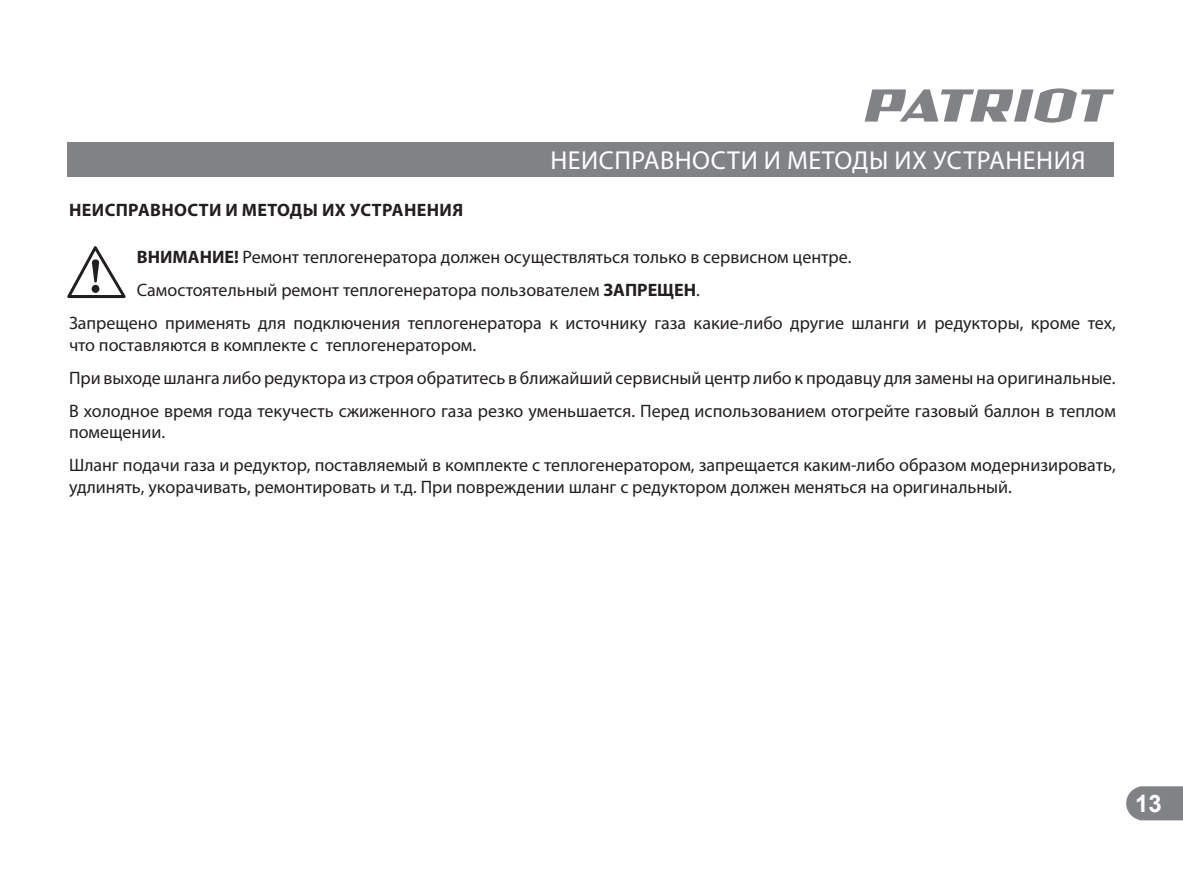
<style>
.page{position:relative;width:1183px;height:870px;background:#fff}
.page>*{position:absolute;margin:0;border:0;box-sizing:border-box;transform-origin:0 0}
.t1{font:26px "Myriad Pro";letter-spacing:.02em;color:#fff}
.t2{font:700 24px "Arial";color:#fff}
.t3{font:18px/33px "Myriad Pro";color:#231f20}
.t4{font:700 18px "Myriad Pro";letter-spacing:.02em;color:#231f20}
.s1{font-weight:700}
</style>
<div class="page">
<div style="left:67px;top:142px;width:1047px;height:34px;background:#808285"></div>
<svg style="left:1126px;top:786px;width:57px;height:34px;background:#898b8e"></svg>
<svg style="left:864px;top:88px;width:250px;height:35px"></svg>
<svg style="left:67px;top:246px;width:59px;height:52px"></svg>
<h1 class="t1" style="left:550px;top:148px;width:536px">НЕИСПРАВНОСТИ И МЕТОДЫ ИХ УСТРАНЕНИЯ</h1>
<p class="t4" style="left:69px;top:201px;width:395px">НЕИСПРАВНОСТИ И МЕТОДЫ ИХ УСТРАНЕНИЯ</p>
<p class="t3" style="left:137px;top:241px;width:716px"><span class="s1">ВНИМАНИЕ!</span> Ремонт теплогенератора должен осуществляться только в сервисном центре.</p>
<p class="t3" style="left:137px;top:274px;width:564px">Самостоятельный ремонт теплогенератора пользователем <span class="s1">ЗАПРЕЩЕН</span>.</p>
<p class="t3" style="left:69px;top:307px;width:1048px">Запрещено применять для подключения теплогенератора к источнику газа какие-либо другие шланги и редукторы, кроме тех,</p>
<p class="t3" style="left:69px;top:328px;width:1048px">что поставляются в комплекте с теплогенератором.<br>При выходе шланга либо редуктора из строя обратитесь в ближайший сервисный центр либо к продавцу для замены на оригинальные.<br>В холодное время года текучесть сжиженного газа резко уменьшается. Перед использованием отогрейте газовый баллон в теплом</p>
<p class="t3" style="left:69px;top:416px;width:1048px">помещении.<br>Шланг подачи газа и редуктор, поставляемый в комплекте с теплогенератором, запрещается каким-либо образом модернизировать,</p>
<p class="t3" style="left:69px;top:470px;width:944px">удлинять, укорачивать, ремонтировать и т.д. При повреждении шланг с редуктором должен меняться на оригинальный.</p>
<h2 class="t2" style="left:1135px;top:789px;width:28px">13</h2>
</div>
